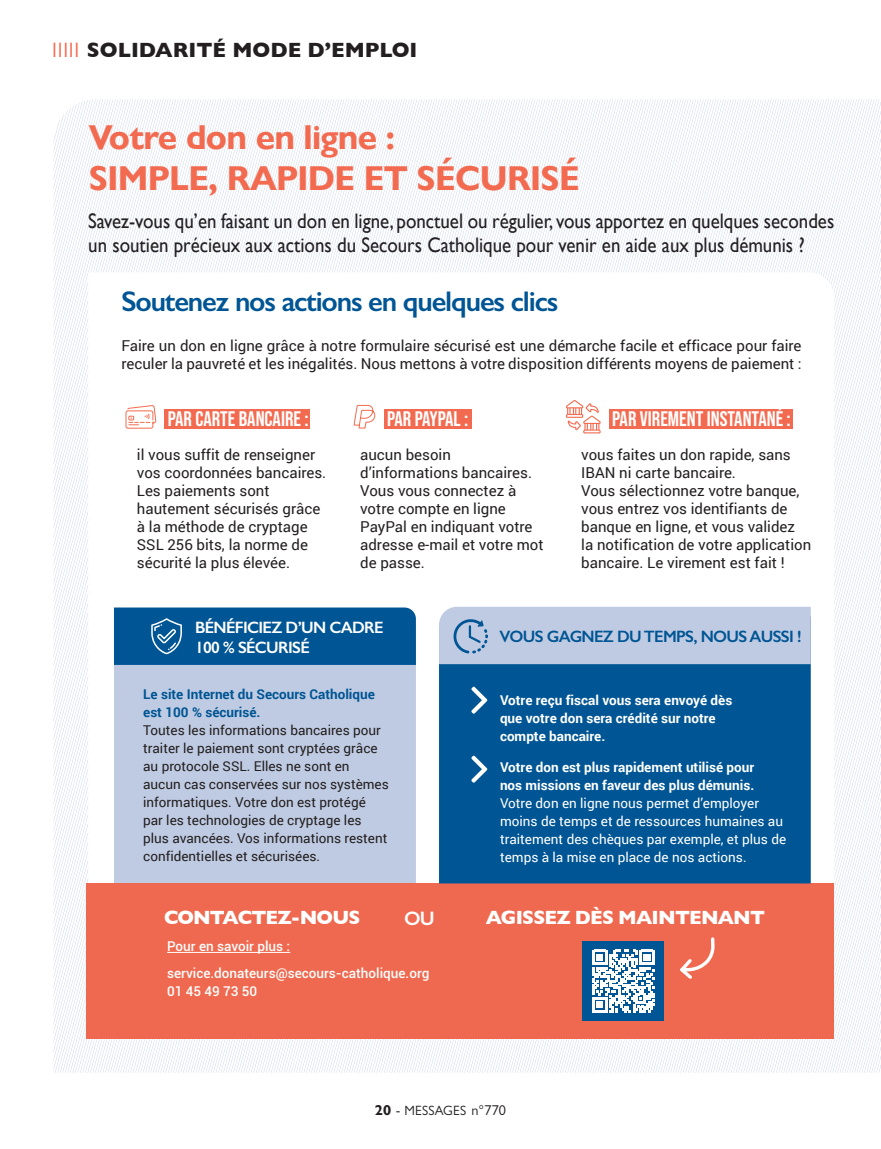
<style>
.page{position:relative;width:881px;height:1149px;background:#fff}
.page>*{position:absolute;margin:0;border:0;box-sizing:border-box;transform-origin:0 0}
.t1{font:700 34.5px/41.4px "Gill Sans Nova";letter-spacing:-.02em;color:#f26b50}
.t2{font:600 28.5px "Gill Sans";letter-spacing:-.04em;color:#005594}
.t3{font:21px/24px "Gill Sans";color:#231f20;scale:.9 1}
.t4{font:700 21px "Bebas Neue Pro";color:#fff}
.t5{font:700 21px "Gill Sans";color:#231f20}
.t6{font:700 21px "Bebas Neue Pro";letter-spacing:-.035em;color:#fff}
.t7{font:700 19.5px "Gill Sans";letter-spacing:-.04em;color:#fff}
.t8{font:600 19.5px "Gill Sans";color:#fff}
.t9{font:600 16.5px/19.8px "Gill Sans";letter-spacing:-.04em;color:#fff}
.t10{font:600 16.5px "Gill Sans";letter-spacing:-.04em;color:#005594}
.t11{font:15px/18px "Roboto";color:#231f20}
.t12{font:13.5px/18px "Roboto";color:#231f20}
.t13{font:700 13.5px/18px "Roboto";color:#fff}
.t14{font:13.5px/18px "Roboto";color:#fff}
.t15{font:500 13.5px/26.5px "Roboto";color:#fff}
.t16{font:700 13.5px/18px "Roboto";color:#005594}
.t17{font:13.5px "Gill Sans Nova";letter-spacing:.01em;color:#231f20}
.s1{font-family:"Gill Sans Nova";font-weight:400;color:#f26b50}
.s2{font-weight:700;font-size:14.25px}
.s3{font-size:14.25px}
</style>
<div class="page">
<div style="left:114px;top:664px;width:302px;height:219px;background:#bfcbe2"></div>
<div style="left:165px;top:409px;width:145px;height:19px;background:#f26b50"></div>
<div style="left:384px;top:409px;width:87px;height:19px;background:#f26b50"></div>
<div style="left:609px;top:409px;width:183px;height:19px;background:#f26b50"></div>
<div style="left:86px;top:883px;width:747px;height:155px;background:#ee694f"></div>
<div style="left:114px;top:607px;width:302px;height:57px;background:#005594"></div>
<svg style="left:566px;top:400px;width:34px;height:33px"></svg>
<svg style="left:53px;top:99px;width:105px;height:384px"></svg>
<svg style="left:353px;top:404px;width:22px;height:25px"></svg>
<svg style="left:680px;top:937px;width:35px;height:42px"></svg>
<div style="left:439px;top:664px;width:371px;height:219px;background:#005594"></div>
<div style="left:439px;top:606px;width:371px;height:58px;background:#bfcbe2"></div>
<svg style="left:471px;top:686px;width:16px;height:27px"></svg>
<svg style="left:471px;top:755px;width:16px;height:27px"></svg>
<hr style="left:167px;top:951px;width:123px;height:1px;background:#fff">
<div style="left:582px;top:941px;width:81px;height:79px;background:#005594"></div>
<svg style="left:592px;top:949px;width:62px;height:62px"></svg>
<h3 class="t5" style="left:52px;top:33px;width:367px"><span class="s1">IIIII</span> SOLIDARITÉ MODE D’EMPLOI</h3>
<h1 class="t1" style="left:89px;top:117px;width:492px">Votre don en ligne :<br>SIMPLE, RAPIDE ET SÉCURISÉ</h1>
<h3 class="t3" style="left:88px;top:208px;width:830px">Savez-vous qu’en faisant un don en ligne, ponctuel ou régulier, vous apportez en quelques secondes un soutien précieux aux actions du Secours Catholique pour venir en aide aux plus démunis ?</h3>
<h2 class="t2" style="left:121px;top:284px;width:438px">Soutenez nos actions en quelques clics</h2>
<p class="t11" style="left:121px;top:336px;width:681px">Faire un don en ligne grâce à notre formulaire sécurisé est une démarche facile et efficace pour faire reculer la pauvreté et les inégalités. Nous mettons à votre disposition différents moyens de paiement :</p>
<h3 class="t4" style="left:168px;top:407px;width:142px">PAR CARTE BANCAIRE :</h3>
<p class="t11" style="left:137px;top:445px;width:191px">il vous suffit de renseigner vos coordonnées bancaires.<br>Les paiements sont hautement sécurisés grâce à la méthode de cryptage<br>SSL 256 bits, la norme de sécurité la plus élevée.</p>
<h3 class="t6" style="left:387px;top:407px;width:83px">PAR PAYPAL :</h3>
<p class="t11" style="left:360px;top:445px;width:185px">aucun besoin d’informations bancaires.<br>Vous vous connectez à votre compte en ligne<br>PayPal en indiquant votre adresse e-mail et votre mot de passe.</p>
<h3 class="t4" style="left:612px;top:407px;width:180px">PAR VIREMENT INSTANTANÉ :</h3>
<p class="t11" style="left:581px;top:445px;width:231px">vous faites un don rapide, sans<br>IBAN ni carte bancaire.<br>Vous sélectionnez votre banque, vous entrez vos identifiants de banque en ligne, et vous validez<br>la notification de votre application bancaire. Le virement est fait !</p>
<p class="t9" style="left:195px;top:617px;width:190px">BÉNÉFICIEZ D’UN CADRE<br>100 % SÉCURISÉ</p>
<p class="t16" style="left:143px;top:684px;width:233px">Le site Internet du Secours Catholique est 100 % sécurisé.</p>
<p class="t12" style="left:143px;top:720px;width:247px">Toutes les informations bancaires pour traiter le paiement sont cryptées grâce au protocole SSL. Elles ne sont en aucun cas conservées sur nos systèmes informatiques. Votre don est protégé par les technologies de cryptage les plus avancées. Vos informations restent confidentielles et sécurisées.</p>
<p class="t10" style="left:499px;top:626px;width:303px">VOUS GAGNEZ DU TEMPS, NOUS AUSSI !</p>
<p class="t13" style="left:500px;top:690px;width:234px">Votre reçu fiscal vous sera envoyé dès que votre don sera crédité sur notre compte bancaire.</p>
<p class="t13" style="left:500px;top:757px;width:256px">Votre don est plus rapidement utilisé pour nos missions en faveur des plus démunis.</p>
<p class="t14" style="left:500px;top:793px;width:287px">Votre don en ligne nous permet d’employer moins de temps et de ressources humaines au traitement des chèques par exemple, et plus de temps à la mise en place de nos actions.</p>
<h3 class="t7" style="left:164px;top:902px;width:198px">CONTACTEZ-NOUS</h3>
<h3 class="t8" style="left:404px;top:906px;width:32px">OU</h3>
<h3 class="t7" style="left:485px;top:902px;width:281px">AGISSEZ DÈS MAINTENANT</h3>
<p class="t15" style="left:167px;top:932px;width:264px">Pour en savoir plus : service.donateurs@secours-catholique.org</p>
<p class="t15" style="left:167px;top:977px;width:92px">01 45 49 73 50</p>
<p class="t17" style="left:375px;top:1102px;width:133px"><span class="s2">20</span> <span class="s3">-</span> MESSAGES <span class="s3">n°770</span></p>
</div>
